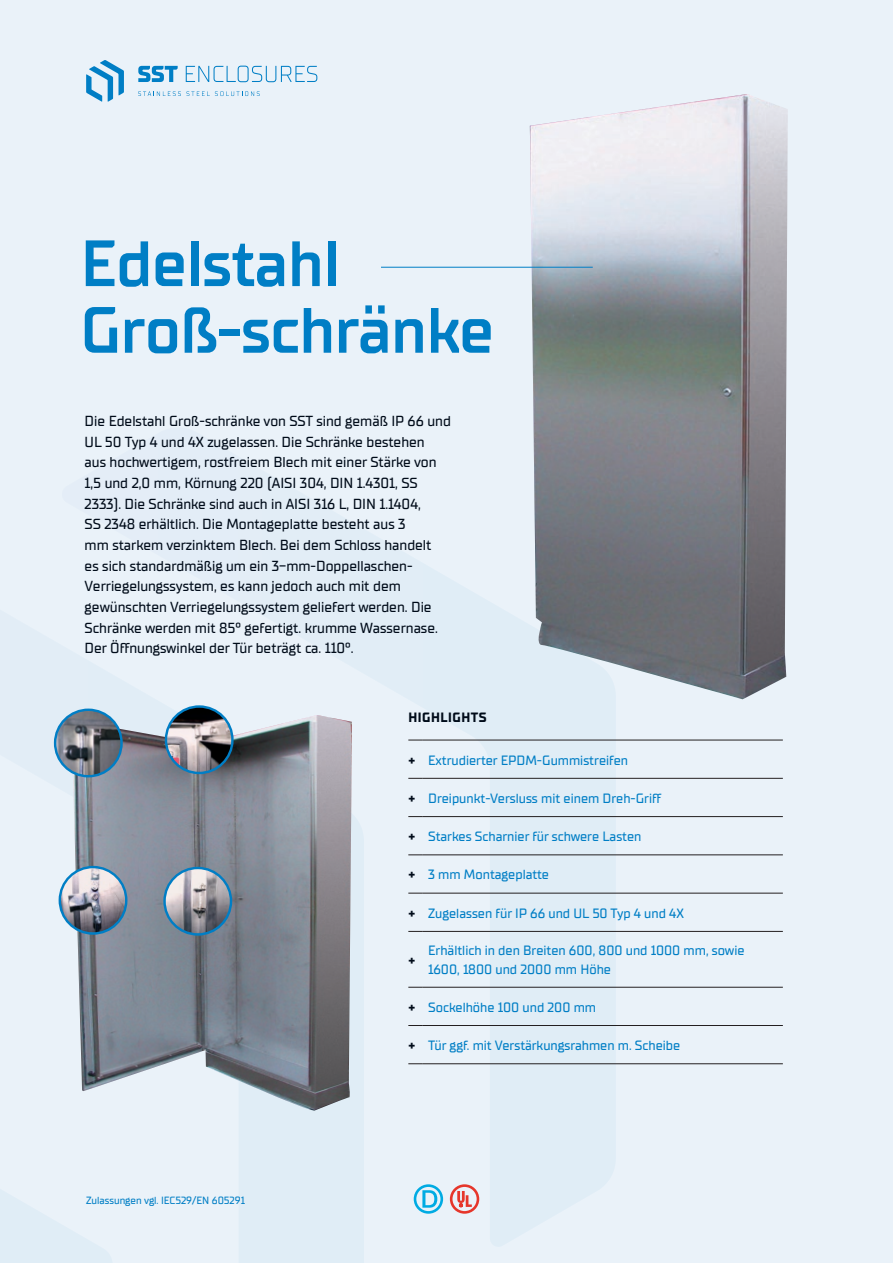
<style>
.page{position:relative;width:893px;height:1263px;background:#eaf2f9}
.page>*{position:absolute;margin:0;border:0;box-sizing:border-box;transform-origin:0 0}
.t1{font:600 65.25px/66.6px "TT Supermolot Neue";letter-spacing:-.01em;color:#007ec5}
.t2{font:500 14.55px/20.7px "TT Supermolot Neue";color:#000b19}
.t3{font:500 13.5px/19.5px "TT Supermolot Neue";color:#007ec5}
.t4{font:700 13.5px "TT Supermolot Neue";letter-spacing:.04em;color:#000b19}
.t5{font:500 10.5px "TT Supermolot Neue";color:#007ec5}
</style>
<div class="page">
<svg style="left:408px;top:739px;width:208px;height:475px"></svg>
<svg style="left:86px;top:60px;width:38px;height:42px"></svg>
<svg style="left:138px;top:66px;width:179px;height:16px"></svg>
<svg style="left:138px;top:91px;width:122px;height:5px"></svg>
<svg style="left:408px;top:740px;width:14px;height:1px"></svg>
<hr style="left:422px;top:740px;width:361px;height:1px;background:#231f20">
<svg style="left:408px;top:778px;width:14px;height:1px"></svg>
<hr style="left:422px;top:778px;width:361px;height:1px;background:#231f20">
<svg style="left:408px;top:816px;width:14px;height:1px"></svg>
<hr style="left:422px;top:816px;width:361px;height:1px;background:#231f20">
<svg style="left:408px;top:855px;width:14px;height:1px"></svg>
<hr style="left:422px;top:855px;width:361px;height:1px;background:#231f20">
<svg style="left:408px;top:893px;width:14px;height:1px"></svg>
<hr style="left:422px;top:893px;width:361px;height:1px;background:#231f20">
<svg style="left:408px;top:931px;width:14px;height:1px"></svg>
<hr style="left:422px;top:931px;width:361px;height:1px;background:#231f20">
<svg style="left:408px;top:987px;width:14px;height:1px"></svg>
<hr style="left:422px;top:987px;width:361px;height:1px;background:#231f20">
<svg style="left:408px;top:1025px;width:14px;height:1px"></svg>
<hr style="left:422px;top:1025px;width:361px;height:1px;background:#231f20">
<svg style="left:408px;top:1063px;width:14px;height:1px"></svg>
<hr style="left:422px;top:1063px;width:361px;height:1px;background:#231f20">
<div style="left:450px;top:1184px;width:29px;height:30px;border:3px solid #e6362b;border-radius:50%"></div>
<svg style="left:457px;top:1191px;width:15px;height:16px"></svg>
<div style="left:414px;top:1184px;width:29px;height:30px;border:3px solid #00abe3;border-radius:50%"></div>
<svg style="left:422px;top:1190px;width:15px;height:18px"></svg>
<img style="left:530px;top:94px;width:258px;height:605px">
<hr style="left:381px;top:267px;width:212px;height:1px;background:#007ec5">
<img style="left:73px;top:715px;width:279px;height:396px">
<img style="left:166px;top:707px;width:67px;height:66px">
<div style="left:165px;top:705px;width:69px;height:69px;border:2px solid #007ec5;border-radius:50%"></div>
<img style="left:61px;top:867px;width:65px;height:66px">
<div style="left:58px;top:866px;width:70px;height:69px;border:2px solid #007ec5;border-radius:50%"></div>
<img style="left:164px;top:868px;width:67px;height:66px">
<div style="left:163px;top:866px;width:69px;height:70px;border:2px solid #007ec5;border-radius:50%"></div>
<img style="left:55px;top:711px;width:67px;height:65px">
<div style="left:54px;top:708px;width:69px;height:70px;border:2px solid #007ec5;border-radius:50%"></div>
<p class="t1" style="left:81px;top:231px;width:415px">Edelstahl<br>Groß-schränke</p>
<p class="t2" style="left:85px;top:411px;width:368px">Die Edelstahl Groß-schränke von SST sind gemäß IP 66 und UL 50 Typ 4 und 4X zugelassen. Die Schränke bestehen<br>aus hochwertigem, rostfreiem Blech mit einer Stärke von 1,5 und 2,0 mm, Körnung 220 (AISI 304, DIN 1.4301, SS 2333). Die Schränke sind auch in AISI 316 L, DIN 1.1404,<br>SS 2348 erhältlich. Die Montageplatte besteht aus 3<br>mm starkem verzinktem Blech. Bei dem Schloss handelt<br>es sich standardmäßig um ein 3-mm-Doppellaschen-Verriegelungssystem, es kann jedoch auch mit dem gewünschten Verriegelungssystem geliefert werden. Die Schränke werden mit 85° gefertigt. krumme Wassernase.<br>Der Öffnungswinkel der Tür beträgt ca. 110°.</p>
<p class="t4" style="left:408px;top:709px;width:80px">HIGHLIGHTS</p>
<p class="t4" style="left:408px;top:752px;width:8px">+</p>
<p class="t3" style="left:428px;top:750px;width:201px">Extrudierter EPDM-Gummistreifen</p>
<p class="t4" style="left:408px;top:790px;width:8px">+</p>
<p class="t3" style="left:428px;top:789px;width:235px">Dreipunkt-Versluss mit einem Dreh-Griff</p>
<p class="t4" style="left:408px;top:828px;width:8px">+</p>
<p class="t3" style="left:428px;top:827px;width:215px">Starkes Scharnier für schwere Lasten</p>
<p class="t4" style="left:408px;top:867px;width:8px">+</p>
<p class="t3" style="left:428px;top:865px;width:122px">3 mm Montageplatte</p>
<p class="t4" style="left:408px;top:905px;width:8px">+</p>
<p class="t3" style="left:428px;top:903px;width:257px">Zugelassen für IP 66 und UL 50 Typ 4 und 4X</p>
<p class="t4" style="left:408px;top:952px;width:8px">+</p>
<p class="t3" style="left:428px;top:941px;width:318px">Erhältlich in den Breiten 600, 800 und 1000 mm, sowie<br>1600, 1800 und 2000 mm Höhe</p>
<p class="t5" style="left:86px;top:1194px;width:160px">Zulassungen vgl. IEC529/EN 605291</p>
<p class="t4" style="left:408px;top:999px;width:8px">+</p>
<p class="t3" style="left:428px;top:997px;width:169px">Sockelhöhe 100 und 200 mm</p>
<p class="t4" style="left:408px;top:1037px;width:8px">+</p>
<p class="t3" style="left:428px;top:1036px;width:254px">Tür ggf. mit Verstärkungsrahmen m. Scheibe</p>
</div>
